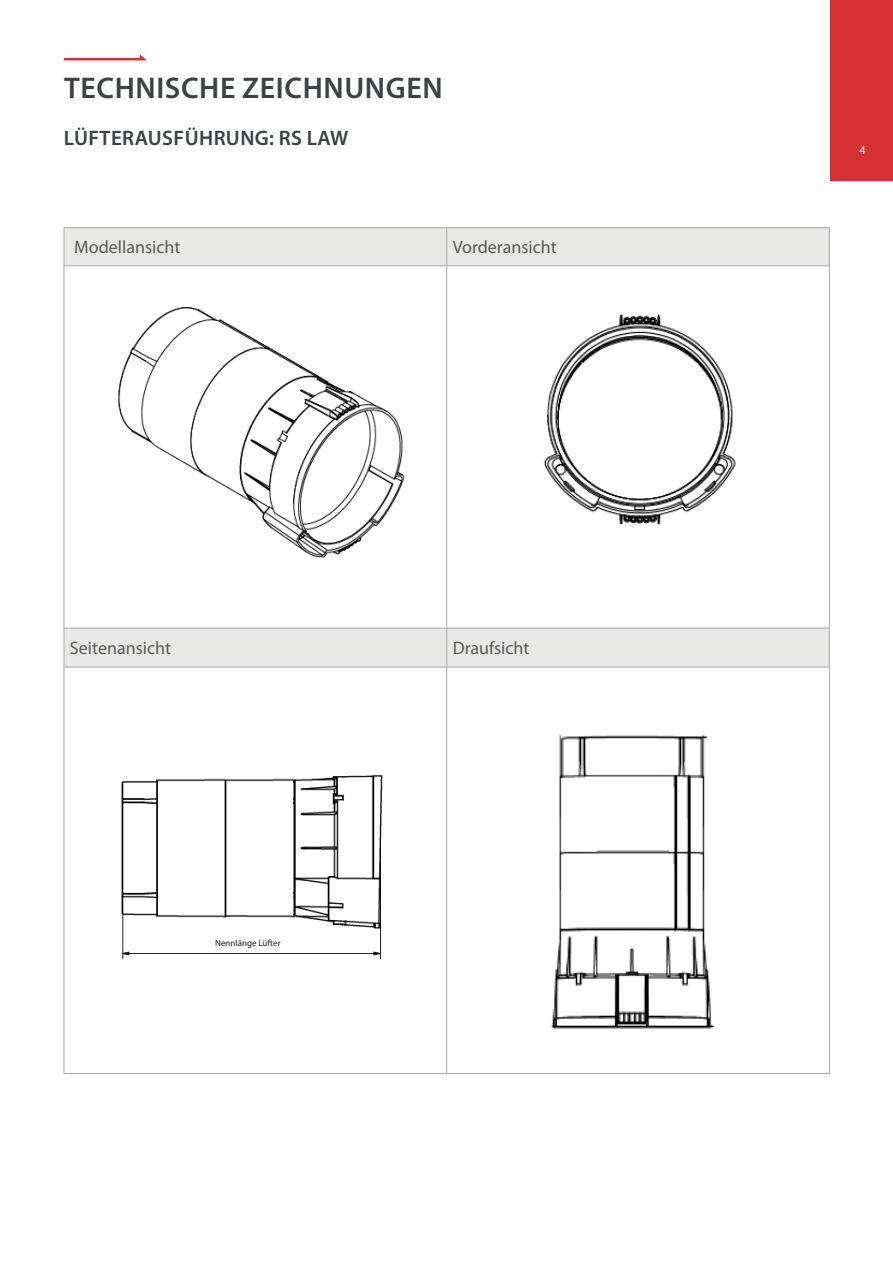
<style>
.page{position:relative;width:893px;height:1263px;background:#fff}
.page>*{position:absolute;margin:0;border:0;box-sizing:border-box;transform-origin:0 0}
.Kapitel-Headline{font:600 30px "Myriad Pro";letter-spacing:.02em;color:#3e4143}
.Baureihe-Headline{font:600 21px "Myriad Pro";letter-spacing:.02em;color:#3d4144}
.t1{font:18px "Myriad Pro";color:#595a5b}
.Seitenzahl{font:12px "Myriad Pro";color:#fff}
.t2{font:9px "Myriad Pro";color:#231f20}
</style>
<div class="page">
<svg style="left:64px;top:54px;width:83px;height:6px"></svg>
<div style="left:830px;top:0;width:63px;height:181px;background:#d53134"></div>
<svg style="left:65px;top:228px;width:764px;height:439px"></svg>
<hr style="left:64px;top:227px;width:383px;height:1px;background:#a7a9a9">
<hr style="left:64px;top:228px;width:1px;height:38px;background:#a7a9a9">
<hr style="left:447px;top:227px;width:383px;height:1px;background:#a7a9a9">
<hr style="left:446px;top:228px;width:1px;height:38px;background:#a7a9a9">
<hr style="left:829px;top:228px;width:1px;height:38px;background:#a7a9a9">
<hr style="left:64px;top:265px;width:383px;height:1px;background:#a7a9a9">
<hr style="left:64px;top:266px;width:1px;height:362px;background:#a7a9a9">
<hr style="left:447px;top:265px;width:383px;height:1px;background:#a7a9a9">
<hr style="left:446px;top:266px;width:1px;height:362px;background:#a7a9a9">
<hr style="left:829px;top:266px;width:1px;height:362px;background:#a7a9a9">
<hr style="left:64px;top:628px;width:383px;height:1px;background:#a7a9a9">
<hr style="left:64px;top:628px;width:1px;height:39px;background:#a7a9a9">
<hr style="left:447px;top:628px;width:383px;height:1px;background:#a7a9a9">
<hr style="left:446px;top:628px;width:1px;height:39px;background:#a7a9a9">
<hr style="left:829px;top:628px;width:1px;height:39px;background:#a7a9a9">
<hr style="left:64px;top:667px;width:383px;height:1px;background:#a7a9a9">
<hr style="left:64px;top:667px;width:1px;height:406px;background:#a7a9a9">
<hr style="left:447px;top:667px;width:383px;height:1px;background:#a7a9a9">
<hr style="left:446px;top:667px;width:1px;height:406px;background:#a7a9a9">
<hr style="left:829px;top:667px;width:1px;height:406px;background:#a7a9a9">
<hr style="left:64px;top:1073px;width:383px;height:1px;background:#a7a9a9">
<hr style="left:447px;top:1073px;width:383px;height:1px;background:#a7a9a9">
<img style="left:109px;top:292px;width:297px;height:271px">
<img style="left:505px;top:290px;width:263px;height:307px">
<img style="left:121px;top:775px;width:262px;height:184px">
<div style="left:161px;top:935px;width:174px;height:15px;background:#fff"></div>
<img style="left:551px;top:735px;width:163px;height:294px">
<p class="Kapitel-Headline" style="left:64px;top:69px;width:380px">TECHNISCHE ZEICHNUNGEN</p>
<p class="Baureihe-Headline" style="left:64px;top:124px;width:286px">LÜFTERAUSFÜHRUNG: RS LAW</p>
<p class="t1" style="left:74px;top:236px;width:108px">Modellansicht</p>
<p class="t1" style="left:453px;top:236px;width:105px">Vorderansicht</p>
<p class="t1" style="left:70px;top:637px;width:103px">Seitenansicht</p>
<p class="t1" style="left:453px;top:637px;width:78px">Draufsicht</p>
<p class="t2" style="left:215px;top:937px;width:67px">Nennlänge Lüfter</p>
<p class="Seitenzahl" style="left:859px;top:143px;width:8px">4</p>
</div>
